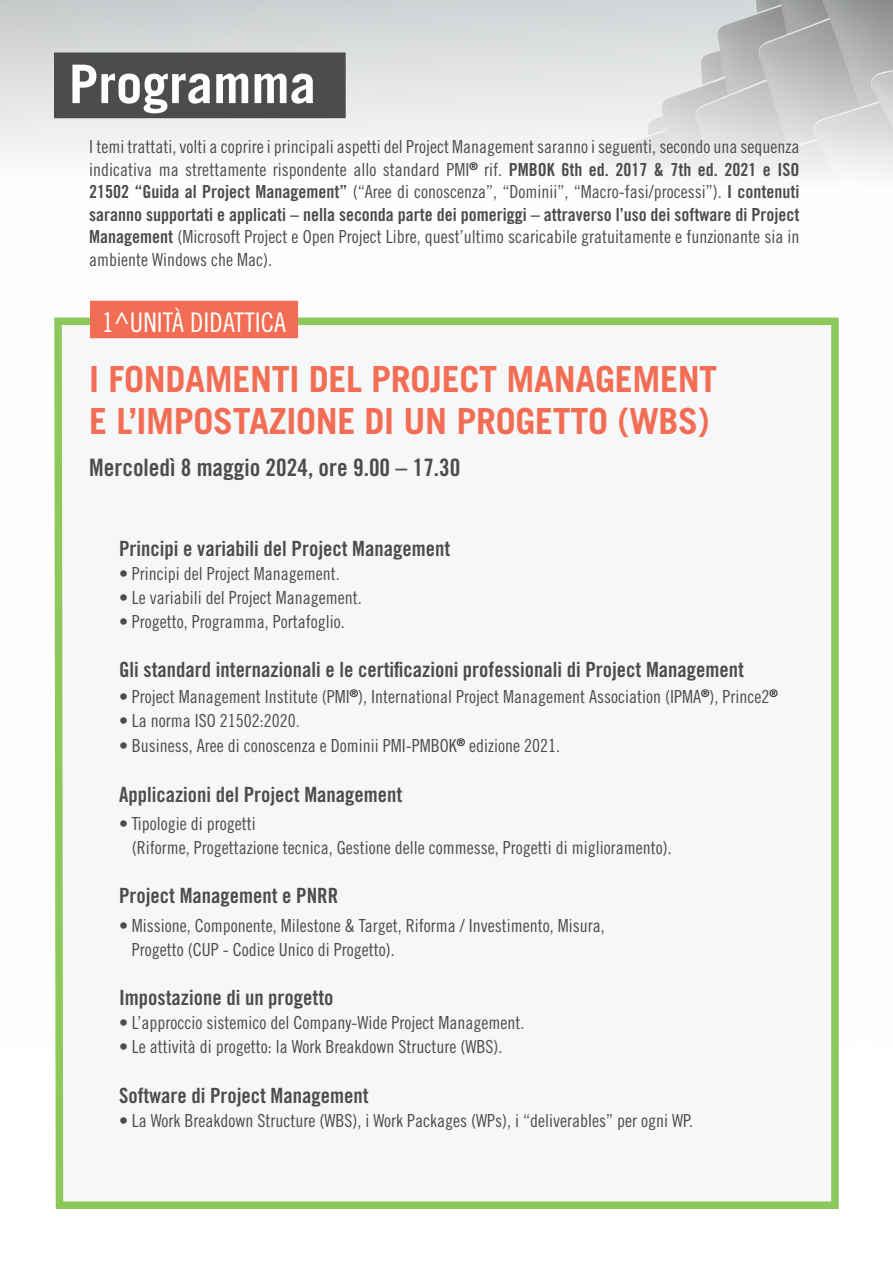
<style>
.page{position:relative;width:893px;height:1263px;background:#fff}
.page>*{position:absolute;margin:0;border:0;box-sizing:border-box;transform-origin:0 0}
.t1{font:700 53.25px "Trade Gothic LT Std";color:#fff}
.t2{font:700 36px/42px "Trade Gothic LT Std";letter-spacing:-.01em;color:#f26d54}
.t3{font:27px "Trade Gothic LT Std Cn 18";color:#fff}
.t4{font:24px "Trade Gothic LT Std Bd Cn 20";color:#4b4c4d}
.t5{font:21px "Trade Gothic LT Std Bd Cn 20";color:#4b4c4d}
.t6{font:18px/22.5px "Trade Gothic LT Std Cn 18";color:#4b4c4d}
.t7{font:18px "Trade Gothic LT Std Bd Cn 20";color:#4b4c4d}
.s1{font-family:"Trade Gothic LT Std Bd Cn 20"}
</style>
<div class="page">
<img style="left:0;top:0;width:893px;height:314px">
<div style="left:54px;top:314px;width:785px;height:895px;background:#f6f7f8"></div>
<div style="left:90px;top:301px;width:208px;height:37px;background:#f26d54"></div>
<div style="left:54px;top:52px;width:292px;height:66px;background:#4b4c4d"></div>
<h1 class="t1" style="left:69px;top:51px;width:249px">Programma</h1>
<p class="t6" style="left:89px;top:135px;width:712px;text-align:justify">I temi trattati, volti a coprire i principali aspetti del Project Management saranno i seguenti, secondo una sequenza indicativa ma strettamente rispondente allo standard PMI<sup>®</sup> rif. <span class="s1">PMBOK 6th ed. 2017 &amp; 7th ed. 2021 e ISO 21502 “Guida al Project Management”</span> (“Aree di conoscenza”, “Dominii”, “Macro-fasi/processi”). <span class="s1">I contenuti</span></p>
<p class="t7" style="left:89px;top:203px;width:712px">saranno supportati e applicati – nella seconda parte dei pomeriggi – attraverso l’uso dei software di Project</p>
<p class="t6" style="left:89px;top:225px;width:712px"><span class="s1">Management</span> (Microsoft Project e Open Project Libre, quest’ultimo scaricabile gratuitamente e funzionante sia in ambiente Windows che Mac).</p>
<h3 class="t3" style="left:102px;top:306px;width:186px">1^UNITÀ DIDATTICA</h3>
<h2 class="t2" style="left:89px;top:358px;width:629px">I FONDAMENTI DEL PROJECT MANAGEMENT<br>E L’IMPOSTAZIONE DI UN PROGETTO (WBS)</h2>
<h3 class="t4" style="left:89px;top:453px;width:373px">Mercoledì 8 maggio 2024, ore 9.00 – 17.30</h3>
<p class="t5" style="left:119px;top:535px;width:333px">Principi e variabili del Project Management</p>
<p class="t6" style="left:119px;top:562px;width:222px">• Principi del Project Management.</p>
<p class="t6" style="left:119px;top:586px;width:244px">• Le variabili del Project Management.</p>
<p class="t6" style="left:119px;top:610px;width:227px">• Progetto, Programma, Portafoglio.</p>
<p class="t5" style="left:119px;top:657px;width:626px">Gli standard internazionali e le certificazioni professionali di Project Management</p>
<p class="t6" style="left:119px;top:685px;width:660px">• Project Management Institute (PMI<sup>®</sup>), International Project Management Association (IPMA<sup>®</sup>), Prince2<sup>®</sup></p>
<p class="t6" style="left:119px;top:709px;width:182px">• La norma ISO 21502:2020.</p>
<p class="t6" style="left:119px;top:734px;width:442px">• Business, Aree di conoscenza e Dominii PMI-PMBOK<sup>®</sup> edizione 2021.</p>
<p class="t5" style="left:119px;top:781px;width:285px">Applicazioni del Project Management</p>
<p class="t6" style="left:132px;top:811px;width:541px;line-height:24px;text-indent:-13px">• Tipologie di progetti<br>(Riforme, Progettazione tecnica, Gestione delle commesse, Progetti di miglioramento).</p>
<p class="t5" style="left:119px;top:883px;width:221px">Project Management e PNRR</p>
<p class="t6" style="left:132px;top:913px;width:474px;line-height:24px;text-indent:-13px">• Missione, Componente, Milestone &amp; Target, Riforma / Investimento, Misura,<br>Progetto (CUP - Codice Unico di Progetto).</p>
<p class="t5" style="left:119px;top:985px;width:216px">Impostazione di un progetto</p>
<p class="t6" style="left:119px;top:1011px;width:407px">• L’approccio sistemico del Company-Wide Project Management.</p>
<p class="t6" style="left:119px;top:1035px;width:385px">• Le attività di progetto: la Work Breakdown Structure (WBS).</p>
<p class="t5" style="left:119px;top:1082px;width:251px">Software di Project Management</p>
<p class="t6" style="left:119px;top:1109px;width:575px">• La Work Breakdown Structure (WBS), i Work Packages (WPs), i “deliverables” per ogni WP.</p>
</div>
